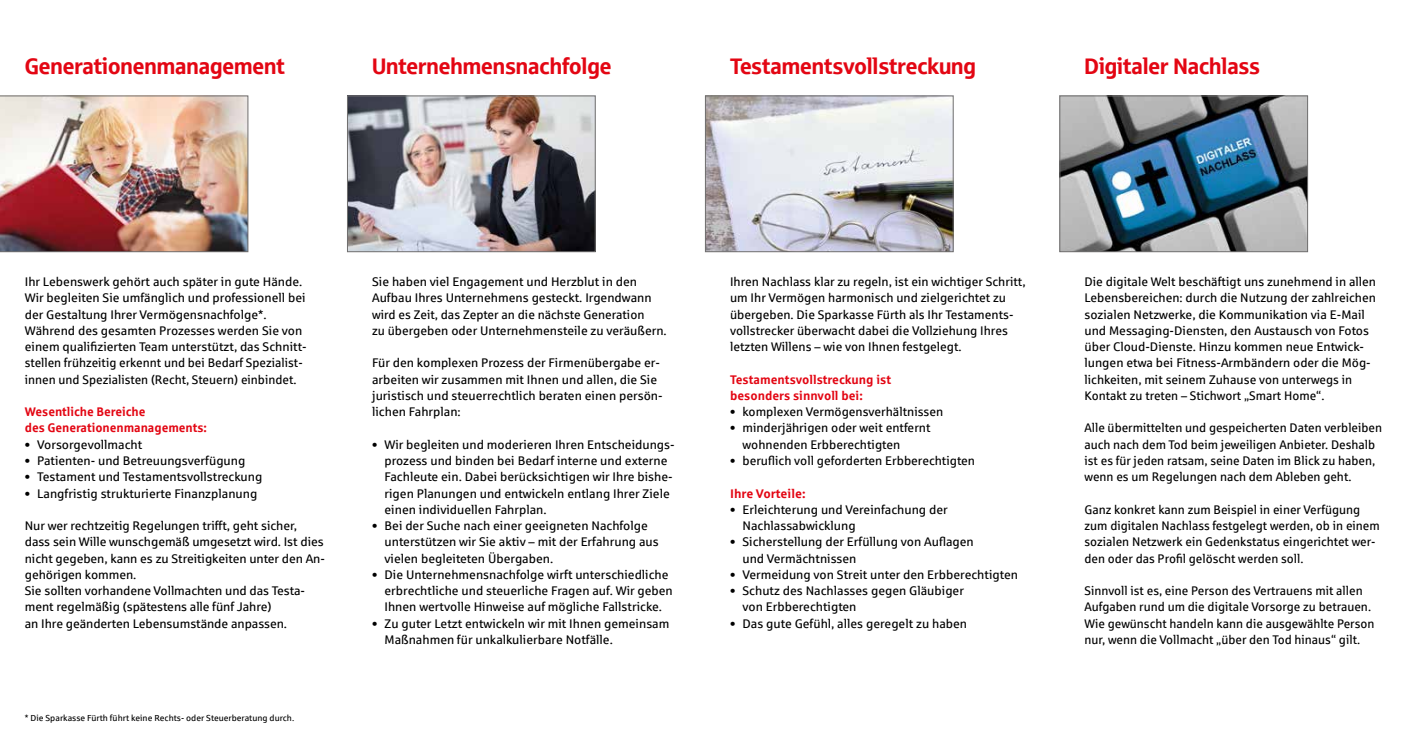
<style>
.page{position:relative;width:1407px;height:745px;background:#fff}
.page>*{position:absolute;margin:0;border:0;box-sizing:border-box;transform-origin:0 0}
.t1{font:22.5px "Sparkasse Head";color:#e30613}
.t2{font:12.5px/16.2px "Sparkasse Rg";color:#000}
.t3{font:700 12.5px/16.2px "Sparkasse Rg";letter-spacing:-.005em;color:#e30613}
.t4{font:8.75px "Sparkasse Rg";color:#000}
</style>
<div class="page">
<img style="left:0;top:96px;width:248px;height:156px">
<img style="left:707px;top:98px;width:244px;height:152px">
<div style="left:705px;top:96px;width:248px;height:156px;border:1px solid #706f6f"></div>
<img style="left:349px;top:98px;width:244px;height:152px">
<div style="left:347px;top:96px;width:248px;height:156px;border:1px solid #706f6f"></div>
<img style="left:1061px;top:98px;width:244px;height:152px">
<div style="left:1059px;top:96px;width:248px;height:156px;border:1px solid #706f6f"></div>
<h1 class="t1" style="left:25px;top:51px;width:262px">Generationenmanagement</h1>
<h1 class="t1" style="left:372px;top:51px;width:241px">Unternehmensnachfolge</h1>
<h1 class="t1" style="left:730px;top:51px;width:247px">Testamentsvollstreckung</h1>
<h1 class="t1" style="left:1084px;top:51px;width:177px">Digitaler Nachlass</h1>
<p class="t2" style="left:25px;top:273px;width:283px">Ihr Lebenswerk gehört auch später in gute Hände.<br>Wir begleiten Sie umfänglich und professionell bei der Gestaltung Ihrer Vermögensnachfolge*.<br>Während des gesamten Prozesses werden Sie von einem qualifizierten Team unterstützt, das Schnitt&shy;stellen frühzeitig erkennt und bei Bedarf Spezialist&shy;innen und Spezialisten (Recht, Steuern) einbindet.</p>
<p class="t3" style="left:25px;top:403px;width:184px">Wesentliche Bereiche<br>des Generationenmanagements:</p>
<p class="t2" style="left:25px;top:435px;width:119px">• Vorsorgevollmacht</p>
<p class="t2" style="left:25px;top:452px;width:222px">• Patienten- und Betreuungsverfügung</p>
<p class="t2" style="left:25px;top:468px;width:239px">• Testament und Testamentsvollstreckung</p>
<p class="t2" style="left:25px;top:484px;width:234px">• Langfristig strukturierte Finanzplanung</p>
<p class="t2" style="left:25px;top:517px;width:302px">Nur wer rechtzeitig Regelungen trifft, geht sicher, dass sein Wille wunschgemäß umgesetzt wird. Ist dies nicht gegeben, kann es zu Streitigkeiten unter den An&shy;gehörigen kommen.<br>Sie sollten vorhandene Vollmachten und das Testa&shy;ment regelmäßig (spätestens alle fünf Jahre)<br>an Ihre geänderten Lebensumstände anpassen.</p>
<p class="t4" style="left:25px;top:712px;width:271px">* Die Sparkasse Fürth führt keine Rechts- oder Steuerberatung durch.</p>
<p class="t2" style="left:372px;top:273px;width:296px">Sie haben viel Engagement und Herzblut in den Aufbau Ihres Unternehmens gesteckt. Irgendwann wird es Zeit, das Zepter an die nächste Generation<br>zu übergeben oder Unternehmensteile zu veräußern.</p>
<p class="t2" style="left:372px;top:354px;width:292px">Für den komplexen Prozess der Firmenübergabe er&shy;arbeiten wir zusammen mit Ihnen und allen, die Sie juristisch und steuerrechtlich beraten einen persön&shy;lichen Fahrplan:</p>
<p class="t2" style="left:384px;top:435px;width:292px;text-indent:-12px">• Wir begleiten und moderieren Ihren Entscheidungs&shy;prozess und binden bei Bedarf interne und externe Fachleute ein. Dabei berücksichtigen wir Ihre bishe&shy;rigen Planungen und entwickeln entlang Ihrer Ziele einen individuellen Fahrplan.</p>
<p class="t2" style="left:384px;top:517px;width:276px;text-indent:-12px">• Bei der Suche nach einer geeigneten Nachfolge unterstützen wir Sie aktiv – mit der Erfahrung aus vielen begleiteten Übergaben.</p>
<p class="t2" style="left:384px;top:565px;width:290px;text-indent:-12px">• Die Unternehmensnachfolge wirft unterschiedliche erbrechtliche und steuerliche Fragen auf. Wir geben<br>Ihnen wertvolle Hinweise auf mögliche Fallstricke.</p>
<p class="t2" style="left:384px;top:614px;width:286px;text-indent:-12px">• Zu guter Letzt entwickeln wir mit Ihnen gemeinsam<br>Maßnahmen für unkalkulierbare Notfälle.</p>
<p class="t2" style="left:730px;top:273px;width:297px">Ihren Nachlass klar zu regeln, ist ein wichtiger Schritt, um Ihr Vermögen harmonisch und zielgerichtet zu übergeben. Die Sparkasse Fürth als Ihr Testaments&shy;vollstrecker überwacht dabei die Vollziehung Ihres letzten Willens – wie von Ihnen festgelegt.</p>
<p class="t3" style="left:730px;top:370px;width:163px">Testamentsvollstreckung ist besonders sinnvoll bei:</p>
<p class="t2" style="left:730px;top:403px;width:215px">• komplexen Vermögensverhältnissen</p>
<p class="t2" style="left:742px;top:419px;width:190px;text-indent:-12px">• minderjährigen oder weit entfernt wohnenden Erbberechtigten</p>
<p class="t2" style="left:730px;top:452px;width:246px">• beruflich voll geforderten Erbberechtigten</p>
<p class="t3" style="left:730px;top:484px;width:77px">Ihre Vorteile:</p>
<p class="t2" style="left:742px;top:500px;width:207px;text-indent:-12px">• Erleichterung und Vereinfachung der<br>Nachlassabwicklung</p>
<p class="t2" style="left:742px;top:533px;width:233px;text-indent:-12px">• Sicherstellung der Erfüllung von Auflagen und Vermächtnissen</p>
<p class="t2" style="left:730px;top:565px;width:289px">• Vermeidung von Streit unter den Erbberechtigten</p>
<p class="t2" style="left:742px;top:582px;width:223px;text-indent:-12px">• Schutz des Nachlasses gegen Gläubiger von Erbberechtigten</p>
<p class="t2" style="left:730px;top:614px;width:239px">• Das gute Gefühl, alles geregelt zu haben</p>
<p class="t2" style="left:1084px;top:273px;width:293px">Die digitale Welt beschäftigt uns zunehmend in allen Lebensbereichen: durch die Nutzung der zahlreichen sozialen Netzwerke, die Kommunikation via E-Mail und Messaging-Diensten, den Austausch von Fotos über Cloud-Dienste. Hinzu kommen neue Entwick&shy;lungen etwa bei Fitness-Armbändern oder die Mög&shy;lichkeiten, mit seinem Zuhause von unterwegs in Kontakt zu treten – Stichwort „Smart Home“.</p>
<p class="t2" style="left:1084px;top:419px;width:299px">Alle übermittelten und gespeicherten Daten verbleiben auch nach dem Tod beim jeweiligen Anbieter. Deshalb ist es für jeden ratsam, seine Daten im Blick zu haben, wenn es um Regelungen nach dem Ableben geht.</p>
<p class="t2" style="left:1084px;top:500px;width:297px">Ganz konkret kann zum Beispiel in einer Verfügung zum digitalen Nachlass festgelegt werden, ob in einem sozialen Netzwerk ein Gedenkstatus eingerichtet wer&shy;den oder das Profil gelöscht werden soll.</p>
<p class="t2" style="left:1084px;top:582px;width:291px">Sinnvoll ist es, eine Person des Vertrauens mit allen Aufgaben rund um die digitale Vorsorge zu betrauen.<br>Wie gewünscht handeln kann die ausgewählte Person nur, wenn die Vollmacht „über den Tod hinaus“ gilt.</p>
</div>
